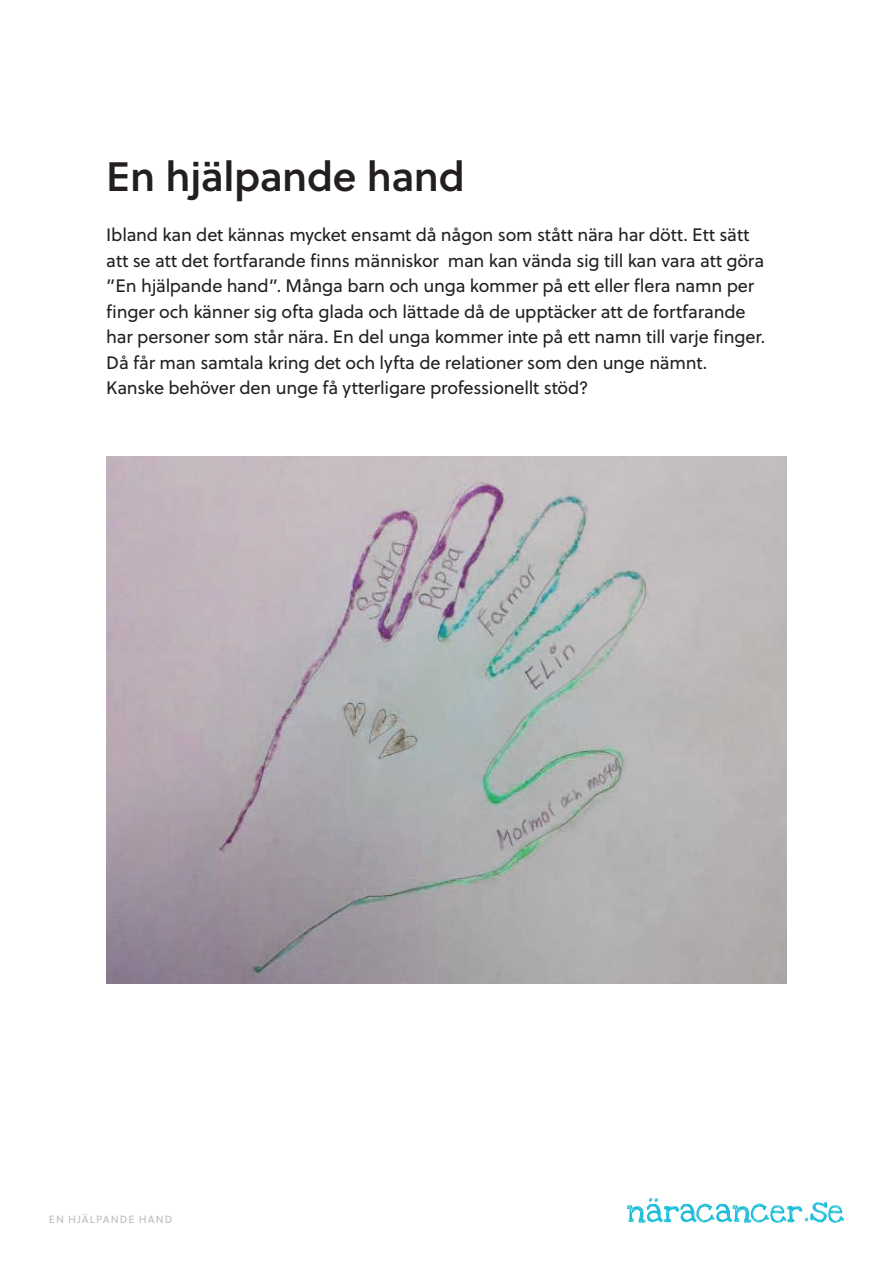
<style>
.page{position:relative;width:893px;height:1263px;background:#fff}
.page>*{position:absolute;margin:0;border:0;box-sizing:border-box;transform-origin:0 0}
.t1{font:40.95px "Soleil Sb";letter-spacing:-.01em;color:#231f20}
.t2{font:18px/25.5px "Soleil";letter-spacing:-.01em;color:#231f20}
.t3{font:10.5px "Soleil";letter-spacing:.105em;color:#bcbdc0}
</style>
<div class="page">
<svg style="left:627px;top:1198px;width:217px;height:25px"></svg>
<img style="left:106px;top:456px;width:681px;height:528px">
<h1 class="t1" style="left:106px;top:145px;width:360px">En hjälpande hand</h1>
<p class="t2" style="left:106px;top:221px;width:660px">Ibland kan det kännas mycket ensamt då någon som stått nära har dött. Ett sätt att se att det fortfarande finns människor man kan vända sig till kan vara att göra ”En hjälpande hand”. Många barn och unga kommer på ett eller flera namn per finger och känner sig ofta glada och lättade då de upptäcker att de fortfarande har personer som står nära. En del unga kommer inte på ett namn till varje finger.<br>Då får man samtala kring det och lyfta de relationer som den unge nämnt.<br>Kanske behöver den unge få ytterligare professionellt stöd?</p>
<p class="t3" style="left:49px;top:1211px;width:125px">EN HJÄLPANDE HAND</p>
</div>
